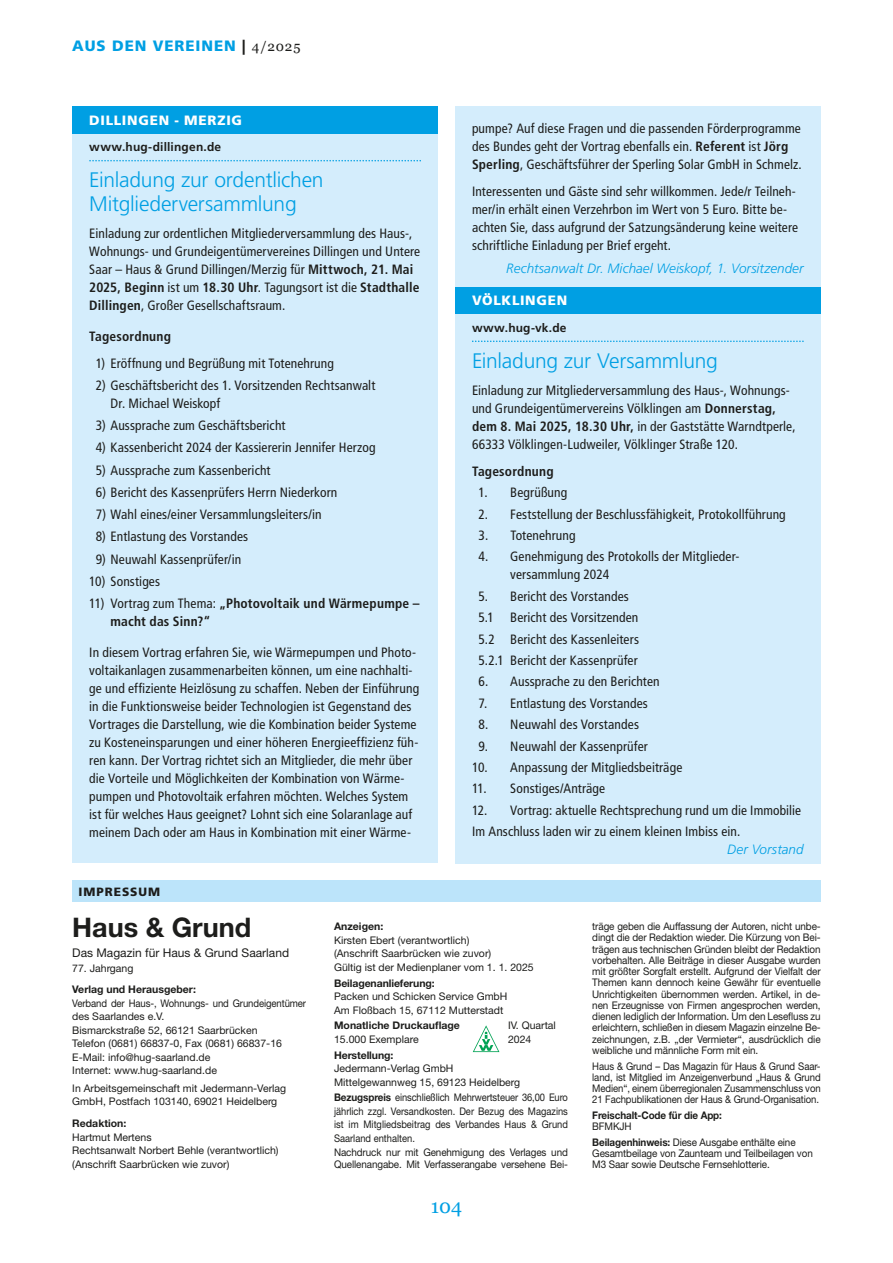
<style>
.page{position:relative;width:893px;height:1263px;background:#fff}
.page>*{position:absolute;margin:0;border:0;box-sizing:border-box;transform-origin:0 0}
.t1{font:700 27px "Helvetica Neue LT Std";color:#1d1d1b}
.t2{font:300 21px/24px "Frutiger LT Std";letter-spacing:-.015em;color:#009fe3}
.t3{font:19.5px "Georgia";color:#009fe3}
.t4{font:900 15px "Frutiger LT Std";letter-spacing:.06em;color:#009fe3}
.t5{font:condensed 13.5px/18px "Frutiger LT Std";letter-spacing:.01em;color:#1d1d1b}
.t6{font:700 condensed 13.5px/18px "Frutiger LT Std";letter-spacing:.015em;color:#1d1d1b}
.t7{font:italic 300 13.5px "Frutiger LT Std";color:#009fe3}
.t8{font:900 13.5px "Frutiger LT Std";letter-spacing:.05em;color:#fff}
.t9{font:700 12px "Frutiger LT Std";letter-spacing:.015em;color:#1d1d1b}
.t10{font:12px "Helvetica Neue LT Std";color:#1d1d1b}
.t11{font:900 12px "Frutiger LT Std";letter-spacing:.08em;color:#1d1d1b}
.t12{font:10.5px/11.2px "Helvetica Neue LT Std";color:#1d1d1b;scale:.94 1}
.t13{font:10.5px/13.5px "Helvetica Neue LT Std";color:#1d1d1b}
.t14{font:10.5px/13.5px "Helvetica Neue LT Std";color:#1d1d1b;scale:.91 1}
.t15{font:10.5px/13.6px "Helvetica Neue LT Std";color:#1d1d1b;scale:.89 1}
.t16{font:700 10.5px "Helvetica Neue LT Std";color:#1d1d1b}
.t17{font:700 10.5px "Helvetica Neue LT Std";color:#1d1d1b;scale:.94 1}
.s1{color:#1d1d1b}
.s2{font-family:"Georgia";font-weight:400;font-size:13.5px;color:#1d1d1b}
.s3{font-weight:700}
.s4{font-weight:400}
</style>
<div class="page">
<div style="left:72px;top:106px;width:366px;height:757px;background:#d4edfc"></div>
<div style="left:72px;top:106px;width:366px;height:27px;background:#009fe3"></div>
<svg style="left:89px;top:160px;width:332px;height:1px"></svg>
<div style="left:455px;top:287px;width:366px;height:576px;background:#d4edfc"></div>
<div style="left:455px;top:287px;width:366px;height:27px;background:#009fe3"></div>
<svg style="left:472px;top:341px;width:332px;height:1px"></svg>
<div style="left:72px;top:880px;width:749px;height:22px;background:#bce4fa"></div>
<svg style="left:473px;top:1025px;width:27px;height:28px"></svg>
<div style="left:455px;top:106px;width:366px;height:181px;background:#d4edfc"></div>
<p class="t4" style="left:72px;top:40px;width:230px">AUS DEN VEREINEN <span class="s1">|</span> <span class="s2">4/2025</span></p>
<p class="t8" style="left:89px;top:115px;width:154px">DILLINGEN - MERZIG</p>
<p class="t9" style="left:89px;top:142px;width:133px">www.hug-dillingen.de</p>
<h2 class="t2" style="left:89px;top:170px;width:236px">Einladung zur ordentlichen<br>Mitgliederversammlung</h2>
<p class="t5" style="left:89px;top:226px;width:332px">Einladung zur ordentlichen Mitgliederversammlung des Haus-, Wohnungs- und Grundeigentümervereines Dillingen und Untere Saar – Haus &amp; Grund Dillingen/Merzig für <span class="s3">Mittwoch, 21. Mai 2025, Beginn</span> ist um <span class="s3">18.30 Uhr</span>. Tagungsort ist die <span class="s3">Stadthalle Dillingen</span>, Großer Gesellschaftsraum.</p>
<p class="t6" style="left:89px;top:328px;width:83px">Tagesordnung</p>
<p class="t5" style="left:96px;top:355px;width:240px">1) Eröffnung und Begrüßung mit Totenehrung</p>
<p class="t5" style="left:111px;top:377px;width:266px;text-indent:-15px">2) Geschäftsbericht des 1. Vorsitzenden Rechtsanwalt<br>Dr. Michael Weiskopf</p>
<p class="t5" style="left:96px;top:417px;width:191px">3) Aussprache zum Geschäftsbericht</p>
<p class="t5" style="left:96px;top:440px;width:281px">4) Kassenbericht 2024 der Kassiererin Jennifer Herzog</p>
<p class="t5" style="left:96px;top:462px;width:176px">5) Aussprache zum Kassenbericht</p>
<p class="t5" style="left:96px;top:484px;width:243px">6) Bericht des Kassenprüfers Herrn Niederkorn</p>
<p class="t5" style="left:96px;top:506px;width:227px">7) Wahl eines/einer Versammlungsleiters/in</p>
<p class="t5" style="left:96px;top:529px;width:154px">8) Entlastung des Vorstandes</p>
<p class="t5" style="left:96px;top:551px;width:147px">9) Neuwahl Kassenprüfer/in</p>
<p class="t5" style="left:89px;top:573px;width:72px">10) Sonstiges</p>
<p class="t6" style="left:111px;top:595px;width:310px;text-indent:-21px"><span class="s4">11) Vortrag zum Thema:</span> „Photovoltaik und Wärmepumpe – macht das Sinn?“</p>
<p class="t5" style="left:89px;top:644px;width:331px">In diesem Vortrag erfahren Sie, wie Wärmepumpen und Photo&shy;voltaikanlagen zusammenarbeiten können, um eine nachhalti&shy;ge und effiziente Heizlösung zu schaffen. Neben der Einführung in die Funktionsweise beider Technologien ist Gegenstand des Vortrages die Darstellung, wie die Kombination beider Systeme zu Kosteneinsparungen und einer höheren Energieeffizienz füh&shy;ren kann. Der Vortrag richtet sich an Mitglieder, die mehr über die Vorteile und Möglichkeiten der Kombination von Wärme&shy;pumpen und Photovoltaik erfahren möchten. Welches System ist für welches Haus geeignet? Lohnt sich eine Solaranlage auf meinem Dach oder am Haus in Kombination mit einer Wärme-</p>
<p class="t11" style="left:78px;top:886px;width:83px">IMPRESSUM</p>
<p class="t5" style="left:472px;top:121px;width:331px">pumpe? Auf diese Fragen und die passenden Förderprogramme des Bundes geht der Vortrag ebenfalls ein. <span class="s3">Referent</span> ist <span class="s3">Jörg<br>Sperling</span>, Geschäftsführer der Sperling Solar GmbH in Schmelz.</p>
<p class="t5" style="left:472px;top:184px;width:328px">Interessenten und Gäste sind sehr willkommen. Jede/r Teilneh&shy;mer/in erhält einen Verzehrbon im Wert von 5 Euro. Bitte be&shy;achten Sie, dass aufgrund der Satzungsänderung keine weitere schriftliche Einladung per Brief ergeht.</p>
<p class="t7" style="left:506px;top:262px;width:299px">Rechtsanwalt Dr. Michael Weiskopf, 1. Vorsitzender</p>
<p class="t8" style="left:472px;top:295px;width:97px">VÖLKLINGEN</p>
<p class="t9" style="left:472px;top:323px;width:96px">www.hug-vk.de</p>
<h2 class="t2" style="left:472px;top:350px;width:247px">Einladung zur Versammlung</h2>
<p class="t5" style="left:472px;top:382px;width:325px">Einladung zur Mitgliederversammlung des Haus-, Wohnungs&shy;und Grundeigentümervereins Völklingen am <span class="s3">Donnerstag, dem 8. Mai 2025, 18.30 Uhr,</span> in der Gaststätte Warndtperle, 66333 Völklingen-Ludweiler, Völklinger Straße 120.</p>
<p class="t6" style="left:472px;top:463px;width:83px">Tagesordnung</p>
<p class="t5" style="left:478px;top:485px;width:90px">1. Begrüßung</p>
<p class="t5" style="left:478px;top:506px;width:309px">2. Feststellung der Beschlussfähigkeit, Protokollführung</p>
<p class="t5" style="left:478px;top:527px;width:99px">3. Totenehrung</p>
<p class="t5" style="left:510px;top:549px;width:231px;text-indent:-32px">4. Genehmigung des Protokolls der Mitglieder&shy;versammlung 2024</p>
<p class="t5" style="left:478px;top:586px;width:162px;line-height:21.5px">5. Bericht des Vorstandes<br>5.1 Bericht des Vorsitzenden<br>5.2 Bericht des Kassenleiters<br>5.2.1 Bericht der Kassenprüfer</p>
<p class="t5" style="left:478px;top:674px;width:183px">6. Aussprache zu den Berichten</p>
<p class="t5" style="left:478px;top:695px;width:171px">7. Entlastung des Vorstandes</p>
<p class="t5" style="left:478px;top:717px;width:162px">8. Neuwahl des Vorstandes</p>
<p class="t5" style="left:478px;top:738px;width:171px">9. Neuwahl der Kassenprüfer</p>
<p class="t5" style="left:472px;top:759px;width:212px">10. Anpassung der Mitgliedsbeiträge</p>
<p class="t5" style="left:472px;top:781px;width:135px">11. Sonstiges/Anträge</p>
<p class="t5" style="left:472px;top:800px;width:331px;line-height:21.5px">12. Vortrag: aktuelle Rechtsprechung rund um die Immobilie<br>Im Anschluss laden wir zu einem kleinen Imbiss ein.</p>
<p class="t7" style="left:727px;top:844px;width:78px">Der Vorstand</p>
<h1 class="t1" style="left:72px;top:918px;width:181px">Haus &amp; Grund</h1>
<p class="t10" style="left:72px;top:948px;width:218px">Das Magazin für Haus &amp; Grund Saarland</p>
<p class="t13" style="left:72px;top:963px;width:63px">77. Jahrgang</p>
<p class="t16" style="left:72px;top:985px;width:125px">Verlag und Herausgeber:</p>
<p class="t14" style="left:72px;top:997px;width:258px">Verband der Haus-, Wohnungs- und Grundeigentümer des Saarlandes e.V.<br>Bismarckstraße 52, 66121 Saarbrücken<br>Telefon (0681) 66837-0, Fax (0681) 66837-16<br>E-Mail: info@hug-saarland.de<br>Internet: www.hug-saarland.de</p>
<p class="t13" style="left:72px;top:1082px;width:215px">In Arbeitsgemeinschaft mit Jedermann-Verlag<br>GmbH, Postfach 103140, 69021 Heidelberg</p>
<p class="t16" style="left:72px;top:1120px;width:56px">Redaktion:</p>
<p class="t13" style="left:72px;top:1131px;width:208px">Hartmut Mertens<br>Rechtsanwalt Norbert Behle (verantwortlich) (Anschrift Saarbrücken wie zuvor)</p>
<p class="t16" style="left:334px;top:923px;width:51px">Anzeigen:</p>
<p class="t13" style="left:334px;top:934px;width:201px">Kirsten Ebert (verantwortlich)<br>(Anschrift Saarbrücken wie zuvor)<br>Gültig ist der Medienplaner vom 1. 1. 2025</p>
<p class="t16" style="left:334px;top:979px;width:102px">Beilagenanlieferung:</p>
<p class="t13" style="left:334px;top:991px;width:175px">Packen und Schicken Service GmbH<br>Am Floßbach 15, 67112 Mutterstadt</p>
<p class="t16" style="left:334px;top:1022px;width:127px">Monatliche Druckauflage</p>
<p class="t13" style="left:508px;top:1020px;width:49px">IV. Quartal</p>
<p class="t13" style="left:334px;top:1033px;width:86px">15.000 Exemplare</p>
<p class="t13" style="left:508px;top:1033px;width:25px">2024</p>
<p class="t16" style="left:334px;top:1051px;width:61px">Herstellung:</p>
<p class="t13" style="left:334px;top:1063px;width:188px">Jedermann-Verlag GmbH<br>Mittelgewannweg 15, 69123 Heidelberg</p>
<p class="t15" style="left:334px;top:1092px;width:264px"><span class="s3">Bezugspreis</span> einschließlich Mehrwertsteuer 36,00 Euro jährlich zzgl. Versandkosten. Der Bezug des Magazins ist im Mitgliedsbeitrag des Verbandes Haus &amp; Grund Saarland enthalten.<br>Nachdruck nur mit Genehmigung des Verlages und</p>
<p class="t12" style="left:334px;top:1160px;width:250px">Quellenangabe. Mit Verfasserangabe versehene Bei-</p>
<h3 class="t3" style="left:431px;top:1195px;width:33px">104</h3>
<p class="t12" style="left:592px;top:922px;width:244px;text-align:justify">träge geben die Auffassung der Autoren, nicht unbe&shy;dingt die der Redaktion wieder. Die Kürzung von Bei&shy;trägen aus technischen Gründen bleibt der Redaktion vorbehalten. Alle Beiträge in dieser Ausgabe wurden mit größter Sorgfalt erstellt. Aufgrund der Vielfalt der Themen kann dennoch keine Gewähr für eventuelle Unrichtigkeiten übernommen werden. Artikel, in de&shy;nen Erzeugnisse von Firmen angesprochen werden, dienen lediglich der Information. Um den Lesefluss zu erleichtern, schließen in diesem Magazin einzelne Be&shy;zeichnungen, z.B. „der Vermieter“, ausdrücklich die weibliche und männliche Form mit ein.</p>
<p class="t14" style="left:592px;top:1061px;width:252px;line-height:11.2px;text-align:justify">Haus &amp; Grund – Das Magazin für Haus &amp; Grund Saar&shy;land, ist Mitglied im Anzeigenverbund „Haus &amp; Grund Medien“, einem überregionalen Zusammenschluss von 21 Fachpublikationen der Haus &amp; Grund-Organisation.</p>
<p class="t17" style="left:592px;top:1111px;width:139px">Freischalt-Code für die App:</p>
<p class="t12" style="left:592px;top:1120px;width:218px;line-height:15.6px">BFMKJH<br><span class="s3">Beilagenhinweis:</span> Diese Ausgabe enthälte eine</p>
<p class="t12" style="left:592px;top:1149px;width:236px">Gesamtbeilage von Zaunteam und Teilbeilagen von<br>M3 Saar sowie Deutsche Fernsehlotterie.</p>
</div>
